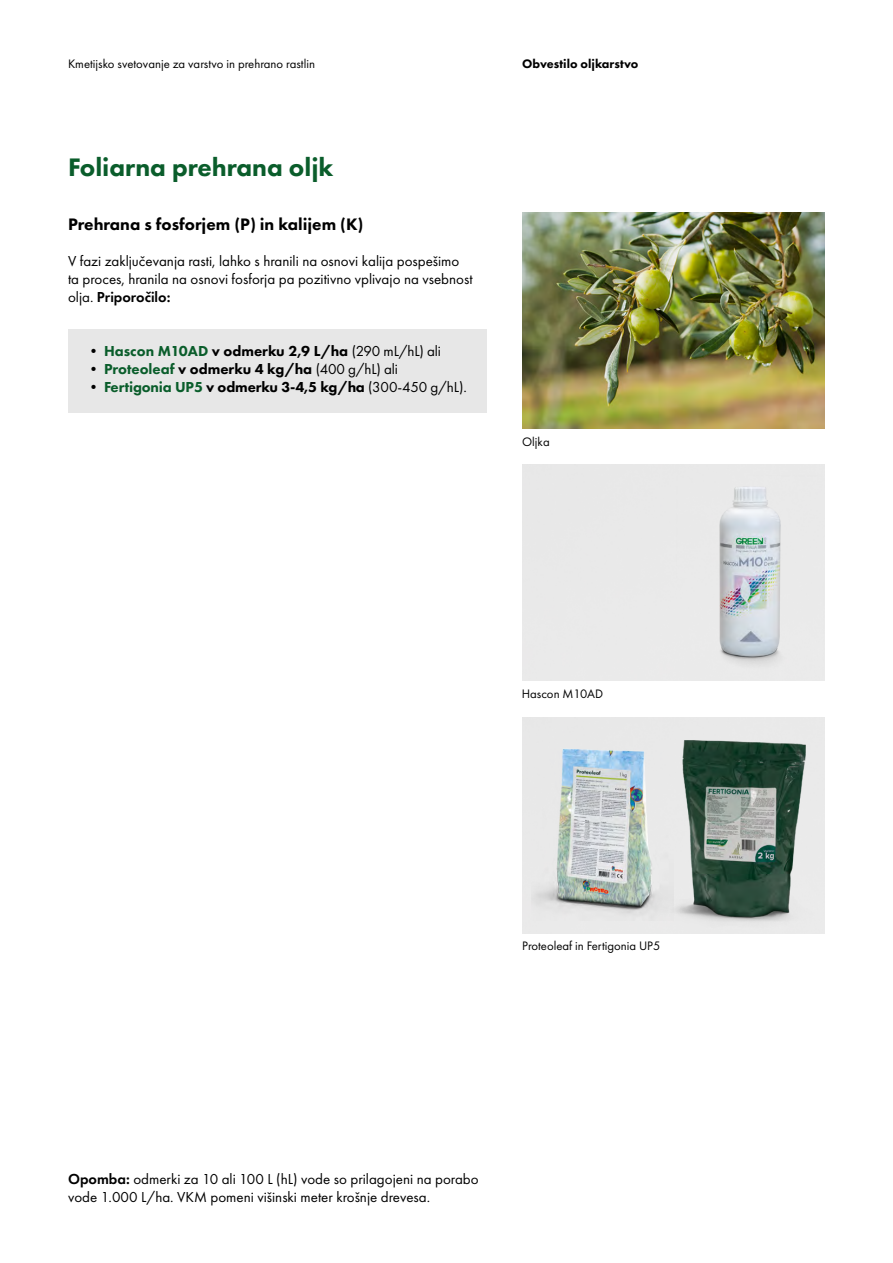
<style>
.page{position:relative;width:893px;height:1263px;background:#fff}
.page>*{position:absolute;margin:0;border:0;box-sizing:border-box;transform-origin:0 0}
.t1{font:800 26.25px "Futura PT";color:#0a5d2b}
.t2{font:800 17.25px "Futura PT";color:#000}
.t3{font:15px/18px "Futura PT";color:#000}
.t4{font:800 15px "Futura PT";color:#000}
.t5{font:12.75px "Futura PT";color:#000}
.t6{font:800 12.75px "Futura PT";color:#000}
.s1{font-weight:600}
.s2{color:#0a5d2b}
.s3{font-weight:400}
</style>
<div class="page">
<img style="left:522px;top:213px;width:303px;height:216px">
<img style="left:676px;top:464px;width:149px;height:213px">
<div style="left:68px;top:329px;width:418px;height:83px;background:#e7e7e7"></div>
<img style="left:532px;top:743px;width:130px;height:177px">
<img style="left:662px;top:736px;width:163px;height:198px">
<p class="t5" style="left:68px;top:56px;width:248px">Kmetijsko svetovanje za varstvo in prehrano rastlin</p>
<p class="t6" style="left:522px;top:56px;width:118px">Obvestilo oljkarstvo</p>
<h1 class="t1" style="left:68px;top:151px;width:267px">Foliarna prehrana oljk</h1>
<p class="t2" style="left:68px;top:213px;width:297px">Prehrana s fosforjem (P) in kalijem (K)</p>
<p class="t3" style="left:68px;top:252px;width:406px">V fazi zaključevanja rasti, lahko s hranili na osnovi kalija pospešimo ta proces, hranila na osnovi fosforja pa pozitivno vplivajo na vsebnost olja. <span class="s1">Priporočilo:</span></p>
<p class="t4" style="left:86px;top:342px;width:356px"><span class="s1">•</span> <span class="s2">Hascon M10AD</span> v odmerku 2,9 L/ha <span class="s3">(290 mL/hL) ali</span></p>
<p class="t4" style="left:86px;top:360px;width:313px"><span class="s1">•</span> <span class="s2">Proteoleaf</span> v odmerku 4 kg/ha <span class="s3">(400 g/hL) ali</span></p>
<p class="t4" style="left:86px;top:378px;width:382px"><span class="s1">•</span> <span class="s2">Fertigonia UP5</span> v odmerku 3-4,5 kg/ha <span class="s3">(300-450 g/hL).</span></p>
<p class="t5" style="left:522px;top:434px;width:29px">Oljka</p>
<p class="t5" style="left:522px;top:686px;width:83px">Hascon M10AD</p>
<p class="t5" style="left:522px;top:938px;width:140px">Proteoleaf in Fertigonia UP5</p>
<p class="t3" style="left:68px;top:1170px;width:412px"><span class="s1">Opomba:</span> odmerki za 10 ali 100 L (hL) vode so prilagojeni na porabo vode 1.000 L/ha. VKM pomeni višinski meter krošnje drevesa.</p>
</div>
